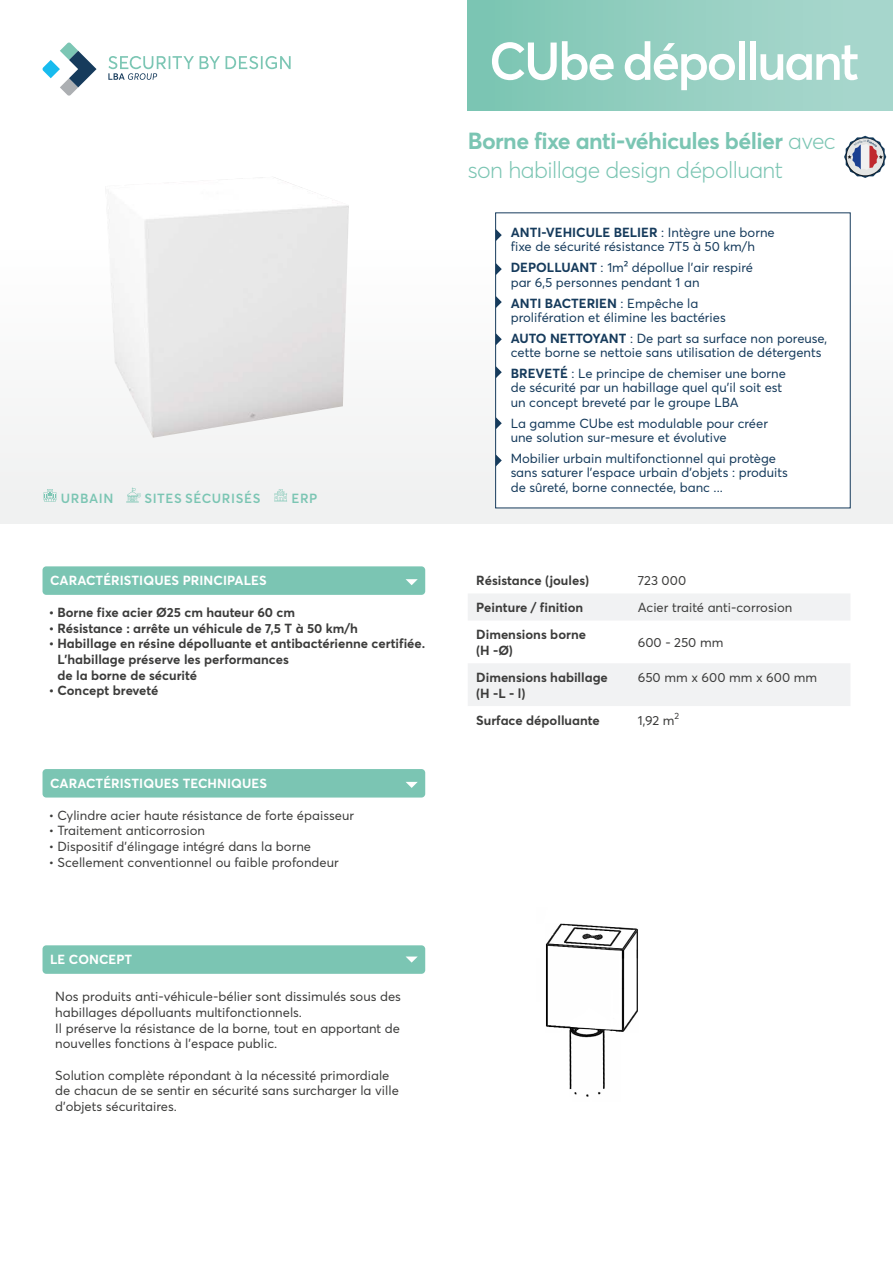
<style>
.page{position:relative;width:893px;height:1263px;background:#fff}
.page>*{position:absolute;margin:0;border:0;box-sizing:border-box;transform-origin:0 0}
.t1{font:600 52.5px "Averta";letter-spacing:-.05em;color:#fff}
.t2{font:300 23.1px/28.8px "Averta";letter-spacing:-.025em;color:#7bc5b3}
.t3{font:13.05px/14.2px "Averta";color:#163b5c}
.t4{font:13.05px/15.6px "Averta";color:#3c3c3b}
.t5{font:700 13.05px/27.2px "Averta";color:#3c3c3b}
.t6{font:700 13.05px "Averta";letter-spacing:.005em;color:#fff}
.t7{font:600 13.05px "Averta";letter-spacing:.045em;color:#7bc5b3}
.t8{font:9px "Averta";color:#3c3c3b}
.s1{font-weight:700}
</style>
<div class="page">
<div style="left:468px;top:0;width:425px;height:111px;background:linear-gradient(to right,#7cc5b2,#acd8cf)"></div>
<svg style="left:43px;top:43px;width:54px;height:53px"></svg>
<svg style="left:108px;top:56px;width:183px;height:24px"></svg>
<div style="left:43px;top:566px;width:382px;height:29px;background:#7bc5b3;border-radius:4px"></div>
<svg style="left:406px;top:579px;width:12px;height:6px"></svg>
<div style="left:43px;top:769px;width:382px;height:28px;background:#7bc5b3;border-radius:4px"></div>
<svg style="left:406px;top:782px;width:12px;height:6px"></svg>
<div style="left:0;top:111px;width:893px;height:413px;background:linear-gradient(to right,#f8f8f8,#fcfcfd)"></div>
<div style="left:496px;top:213px;width:354px;height:295px;background:#fff"></div>
<svg style="left:496px;top:229px;width:6px;height:12px"></svg>
<svg style="left:496px;top:263px;width:6px;height:12px"></svg>
<svg style="left:496px;top:333px;width:6px;height:12px"></svg>
<svg style="left:496px;top:417px;width:6px;height:12px"></svg>
<svg style="left:44px;top:489px;width:12px;height:13px"></svg>
<svg style="left:126px;top:488px;width:15px;height:15px"></svg>
<svg style="left:274px;top:489px;width:13px;height:13px"></svg>
<svg style="left:468px;top:594px;width:382px;height:112px"></svg>
<img style="left:105px;top:177px;width:244px;height:261px">
<img style="left:546px;top:923px;width:92px;height:174px">
<div style="left:43px;top:945px;width:382px;height:29px;background:#7bc5b3;border-radius:4px"></div>
<svg style="left:406px;top:956px;width:12px;height:6px"></svg>
<svg style="left:496px;top:296px;width:6px;height:12px"></svg>
<svg style="left:496px;top:366px;width:6px;height:12px"></svg>
<svg style="left:496px;top:454px;width:6px;height:12px"></svg>
<svg style="left:844px;top:136px;width:42px;height:42px"></svg>
<p class="t7" style="left:61px;top:490px;width:54px">URBAIN</p>
<p class="t7" style="left:144px;top:490px;width:118px">SITES SÉCURISÉS</p>
<p class="t7" style="left:292px;top:490px;width:27px">ERP</p>
<p class="t6" style="left:50px;top:572px;width:218px">CARACTÉRISTIQUES PRINCIPALES</p>
<p class="t5" style="left:49px;top:598px;width:248px">• Borne fixe acier Ø25 cm hauteur 60 cm</p>
<p class="t5" style="left:49px;top:614px;width:311px">• Résistance : arrête un véhicule de 7,5 àT 50 km h/</p>
<p class="t5" style="left:57px;top:636px;width:369px;line-height:15.6px;text-indent:-9px">• Habillage en résine dépolluante et antibactérienne certifiée. 'L habillage préserve les performances<br>de la borne de sécurité</p>
<p class="t5" style="left:49px;top:677px;width:111px">• Concept breveté</p>
<p class="t6" style="left:50px;top:775px;width:218px">CARACTÉRISTIQUES TECHNIQUES</p>
<p class="t4" style="left:49px;top:807px;width:307px">• Cylindre acier haute résistance de forte épaisseur</p>
<p class="t4" style="left:49px;top:823px;width:158px">• Traitement anticorrosion</p>
<p class="t4" style="left:49px;top:838px;width:264px">• Dispositif d’élingage intégré dans la borne</p>
<p class="t4" style="left:49px;top:854px;width:291px">• Scellement conventionnel ou faible profondeur</p>
<p class="t6" style="left:50px;top:951px;width:84px">LE CONCEPT</p>
<p class="t4" style="left:55px;top:989px;width:347px">Nos produits anti-véhicule-bélier sont dissimulés sous des habillages dépolluants multifonctionnels.<br>Il préserve la résistance de la borne, tout en apportant de nouvelles fonctions à 'l espace public.</p>
<p class="t4" style="left:55px;top:1067px;width:345px">Solution complète répondant à la nécessité primordiale de chacun de se sentir en sécurité sans surcharger la ville d'objets sécuritaires.</p>
<h1 class="t1" style="left:489px;top:28px;width:371px">CUbe dépolluant</h1>
<h2 class="t2" style="left:468px;top:126px;width:370px"><span class="s1">Borne fixe anti-véhicules bélier</span> avec son habillage design dépolluant</h2>
<p class="t3" style="left:511px;top:225px;width:266px"><span class="s1">ANTI-VEHICULE BELIER</span> : Intègre une borne fixe de sécurité résistance à5T7 5 0 k m h/</p>
<p class="t3" style="left:511px;top:261px;width:244px"><span class="s1">DEPOLLUANT</span> m1: ² dépollue 'l air respiré par 6,5 personnes pendant 1 an</p>
<p class="t3" style="left:511px;top:296px;width:217px"><span class="s1">ANTI BACTERIEN</span> : Empêche la prolifération et élimine les bactéries</p>
<p class="t3" style="left:511px;top:331px;width:318px"><span class="s1">AUTO NETTOYANT</span> : De part sa surface non poreuse, cette borne se nettoie sans utilisation de détergents</p>
<p class="t3" style="left:511px;top:366px;width:277px"><span class="s1">BREVETÉ</span> : Le principe de chemiser une borne de sécurité par un habillage quel qu i l' soit est un concept breveté par le groupe LBA</p>
<p class="t3" style="left:511px;top:416px;width:259px">La gamme CUbe est modulable pour créer une solution sur-mesure et évolutive</p>
<p class="t3" style="left:511px;top:451px;width:279px">Mobilier urbain multifonctionnel qui protège sans saturer 'l espace urbain d'objets : produits de sûreté, borne connectée, banc ...</p>
<p class="t5" style="left:476px;top:567px;width:114px">Résistance (joules(</p>
<p class="t5" style="left:476px;top:594px;width:111px">Peinture / finition<br>Dimensions borne</p>
<p class="t5" style="left:476px;top:636px;width:133px">H( Ø- )<br>Dimensions habillage</p>
<p class="t5" style="left:476px;top:679px;width:51px">H( ( l-L-</p>
<p class="t5" style="left:476px;top:706px;width:125px">Surface dépolluante</p>
<p class="t4" style="left:638px;top:572px;width:50px">723 000</p>
<p class="t4" style="left:638px;top:599px;width:156px">Acier traité anti-corrosion</p>
<p class="t4" style="left:638px;top:634px;width:87px">600 - 250 mm</p>
<p class="t4" style="left:638px;top:669px;width:181px">650 mm x 600 mm x 600 mm</p>
<p class="t8" style="left:675px;top:710px;width:6px">2</p>
<p class="t4" style="left:638px;top:712px;width:38px">1,92 m</p>
</div>
